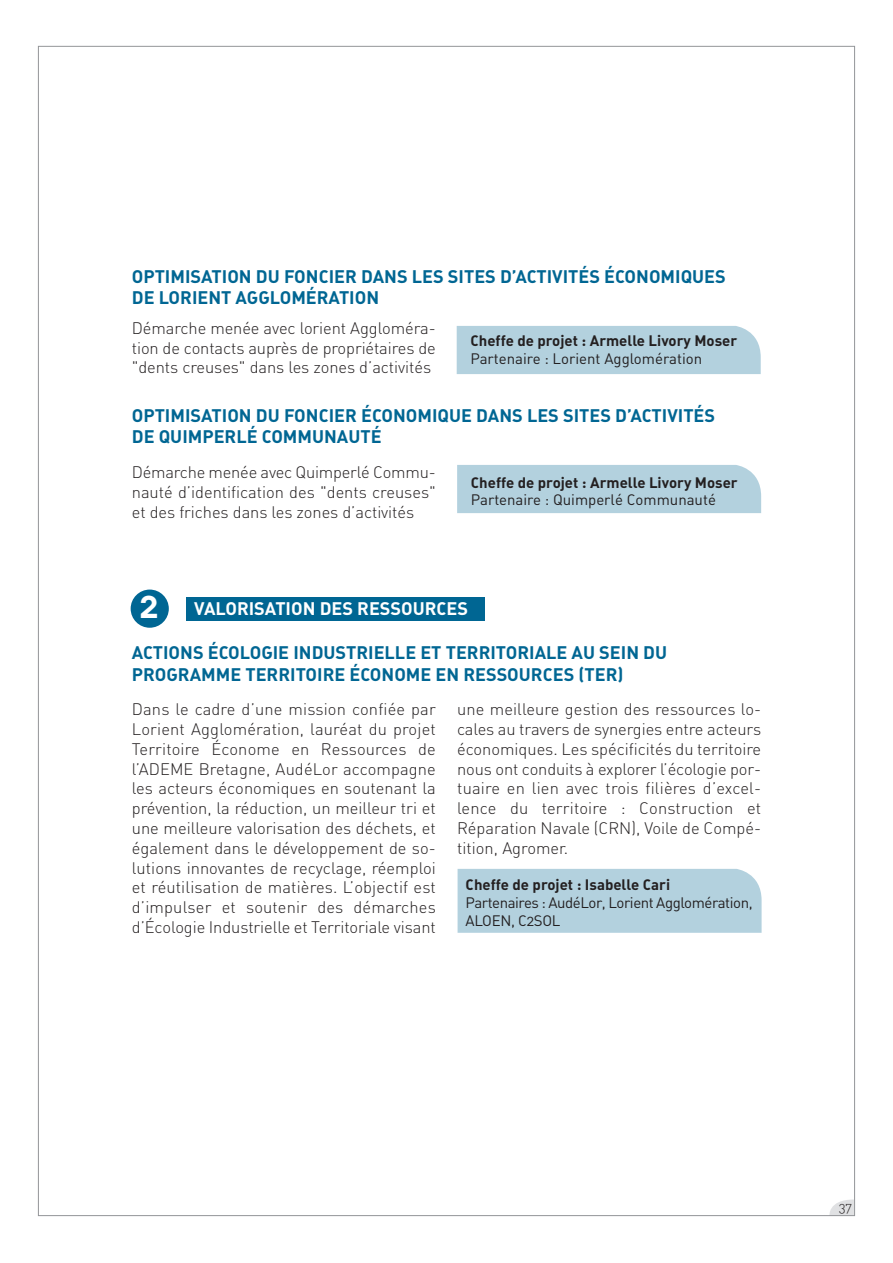
<style>
.page{position:relative;width:893px;height:1263px;background:#fff}
.page>*{position:absolute;margin:0;border:0;box-sizing:border-box;transform-origin:0 0}
.t1{font:36px "DIN Bold Alternate";color:#fff}
.t2{font:18px "DIN Bold Alternate";color:#006693}
.t3{font:18px "DIN Bold Alternate";color:#fff}
.t4{font:16.5px/19.8px "DIN Light Alternate";letter-spacing:-.005em;color:#231f20;text-align:justify}
.t5{font:15px "DIN Bold Alternate";color:#231f20}
.t6{font:15px "DIN Regular Alternate";letter-spacing:-.01em;color:#231f20}
.t7{font:15px/18px "DIN Regular Alternate";letter-spacing:-.03em;color:#231f20}
.t8{font:13.5px "DIN Light Alternate";color:#231f20}
</style>
<div class="page">
<svg style="left:829px;top:1199px;width:24px;height:15px"></svg>
<div style="left:187px;top:597px;width:298px;height:24px;background:#006693"></div>
<div style="left:131px;top:589px;width:38px;height:39px;background:#006693;border-radius:50%"></div>
<div style="left:457px;top:326px;width:304px;height:48px;background:#b3d1de"></div>
<div style="left:457px;top:465px;width:304px;height:48px;background:#b3d1de"></div>
<div style="left:458px;top:869px;width:304px;height:64px;background:#b3d1de"></div>
<p class="t2" style="left:132px;top:270px;width:595px">OPTIMISATION DU FONCIER DANS LES SITES D’ACTIVITÉS ÉCONOMIQUES</p>
<p class="t2" style="left:132px;top:292px;width:249px">DE LORIENT AGGLOMÉRATION</p>
<p class="t4" style="left:132px;top:320px;width:306px">Démarche menée avec lorient Aggloméra&shy;tion de contacts auprès de propriétaires de "dents creuses" dans les zones d’activités</p>
<p class="t5" style="left:470px;top:336px;width:268px">Cheffe de projet : Armelle Livory Moser</p>
<p class="t6" style="left:470px;top:353px;width:233px">Partenaire : Lorient Agglomération</p>
<p class="t2" style="left:132px;top:409px;width:585px">OPTIMISATION DU FONCIER ÉCONOMIQUE DANS LES SITES D’ACTIVITÉS</p>
<p class="t2" style="left:132px;top:431px;width:251px">DE QUIMPERLÉ COMMUNAUTÉ</p>
<p class="t4" style="left:132px;top:464px;width:306px">Démarche menée avec Quimperlé Commu&shy;nauté d’identification des "dents creuses" et des friches dans les zones d’activités</p>
<p class="t5" style="left:471px;top:477px;width:268px">Cheffe de projet : Armelle Livory Moser</p>
<p class="t6" style="left:471px;top:495px;width:247px">Partenaire : Quimperlé Communauté</p>
<p class="t1" style="left:139px;top:592px;width:21px">2</p>
<p class="t3" style="left:194px;top:602px;width:275px">VALORISATION DES RESSOURCES</p>
<p class="t2" style="left:132px;top:646px;width:537px">ACTIONS ÉCOLOGIE INDUSTRIELLE ET TERRITORIALE AU SEIN DU</p>
<p class="t2" style="left:132px;top:668px;width:493px">PROGRAMME TERRITOIRE ÉCONOME EN RESSOURCES (TER)</p>
<p class="t4" style="left:132px;top:701px;width:306px">Dans le cadre d’une mission confiée par Lorient Agglomération, lauréat du projet Territoire Économe en Ressources de l’ADEME Bretagne, AudéLor accompagne les acteurs économiques en soutenant la prévention, la réduction, un meilleur tri et une meilleure valorisation des déchets, et également dans le développement de so&shy;lutions innovantes de recyclage, réemploi et réutilisation de matières. L’objectif est d’impulser et soutenir des démarches d’Écologie Industrielle et Territoriale visant</p>
<p class="t4" style="left:457px;top:701px;width:306px">une meilleure gestion des ressources lo&shy;cales au travers de synergies entre acteurs économiques. Les spécificités du territoire nous ont conduits à explorer l’écologie por&shy;tuaire en lien avec trois filières d’excel&shy;lence du territoire : Construction et Réparation Navale (CRN), Voile de Compé&shy;tition, Agromer.</p>
<p class="t5" style="left:466px;top:879px;width:206px">Cheffe de projet : Isabelle Cari</p>
<p class="t7" style="left:466px;top:895px;width:288px">Partenaires : AudéLor, Lorient Agglomération,<br>ALOEN, C2SOL</p>
<p class="t8" style="left:839px;top:1203px;width:15px">37</p>
</div>
